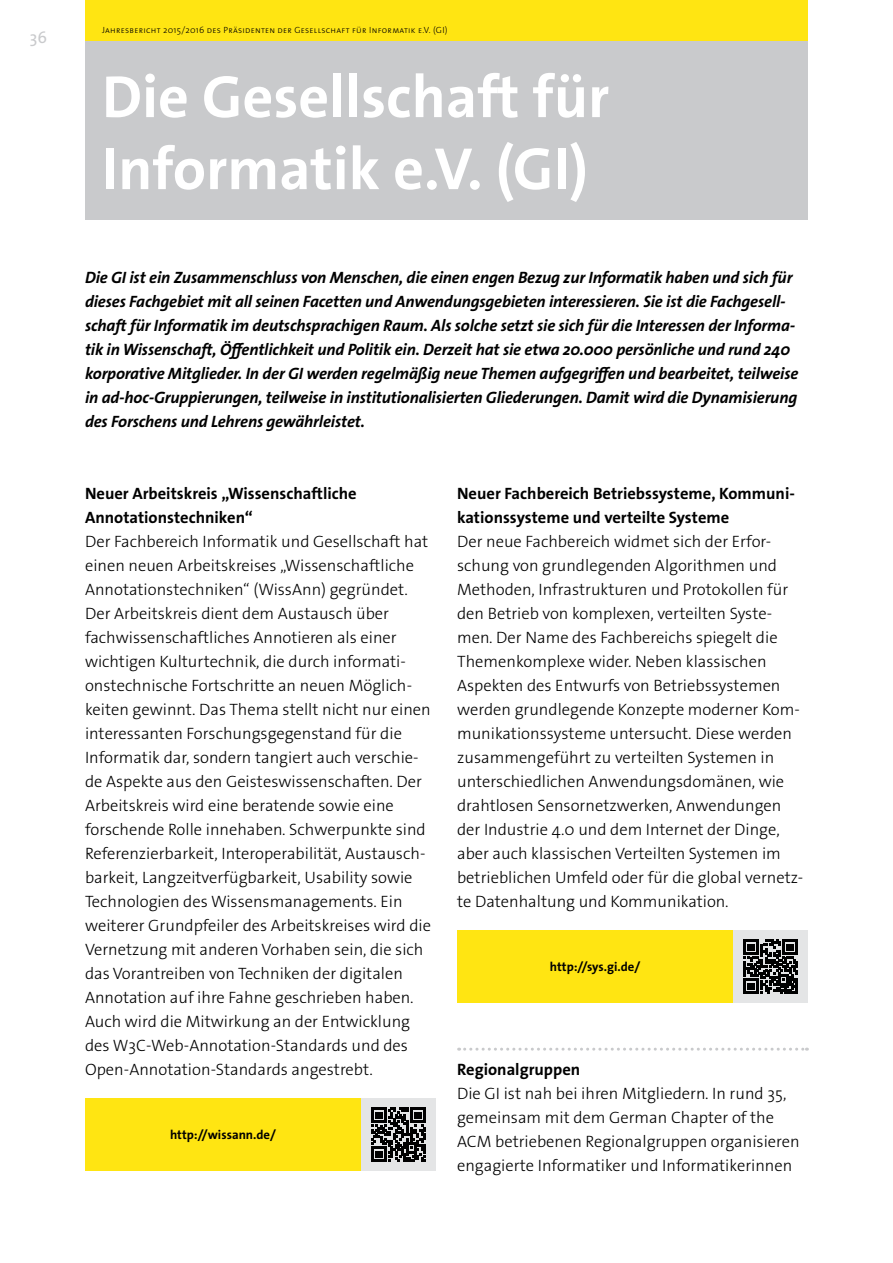
<style>
.page{position:relative;width:893px;height:1263px;background:#fff}
.page>*{position:absolute;margin:0;border:0;box-sizing:border-box;transform-origin:0 0}
.t1{font:700 60px/72px "The Sans Os F";color:#fff}
.t2{font:300 16.5px/24px "The Sans Os F";color:#000}
.t3{font:italic 700 16.5px/24px "The Sans Os F";letter-spacing:-.01em;color:#000}
.t4{font:700 16.5px/24px "The Sans Os F";color:#000}
.t5{font:16.5px "The Sans Os F";color:#c9cacc}
.t6{font:700 12.75px "The Sans Os F";color:#000}
.t7{font:300 9px "The Sans Os F";letter-spacing:.03em;color:#000}
</style>
<div class="page">
<div style="left:85px;top:0;width:723px;height:42px;background:#ffe512"></div>
<div style="left:85px;top:42px;width:723px;height:178px;background:#c9cacc"></div>
<div style="left:85px;top:1099px;width:276px;height:72px;background:#ffe512"></div>
<div style="left:457px;top:931px;width:276px;height:72px;background:#ffe512"></div>
<div style="left:361px;top:1099px;width:75px;height:72px;background:#e4e5e6"></div>
<svg style="left:371px;top:1107px;width:55px;height:55px"></svg>
<div style="left:733px;top:931px;width:75px;height:72px;background:#e4e5e6"></div>
<svg style="left:743px;top:939px;width:55px;height:55px"></svg>
<svg style="left:459px;top:1048px;width:348px;height:3px"></svg>
<p class="t5" style="left:30px;top:26px;width:19px">36</p>
<p class="t7" style="left:102px;top:24px;width:347px">Jahresbericht 2015/2016 des Präsidenten der Gesellschaft für Informatik e.V. (GI)</p>
<h1 class="t1" style="left:102px;top:61px;width:509px">Die Gesellschaft für<br>Informatik e.V. (GI)</h1>
<p class="t3" style="left:85px;top:265px;width:715px">Die GI ist ein Zusammenschluss von Menschen, die einen engen Bezug zur Informatik haben und sich für dieses Fachgebiet mit all seinen Facetten und Anwendungsgebieten interessieren. Sie ist die Fachgesell&shy;schaft für Informatik im deutschsprachigen Raum. Als solche setzt sie sich für die Interessen der Informa&shy;tik in Wissenschaft, Öffentlichkeit und Politik ein. Derzeit hat sie etwa 20.000 persönliche und rund 240 korporative Mitglieder. In der GI werden regelmäßig neue Themen aufgegriffen und bearbeitet, teilweise in ad-hoc-Gruppierungen, teilweise in institutionalisierten Gliederungen. Damit wird die Dynamisierung des Forschens und Lehrens gewährleistet.</p>
<p class="t4" style="left:85px;top:481px;width:273px">Neuer Arbeitskreis „Wissenschaftliche<br>Annotationstechniken“</p>
<p class="t2" style="left:85px;top:529px;width:348px">Der Fachbereich Informatik und Gesellschaft hat einen neuen Arbeitskreises „Wissenschaftliche Annotationstechniken“ (WissAnn) gegründet.<br>Der Arbeitskreis dient dem Austausch über fachwissenschaftliches Annotieren als einer wichtigen Kulturtechnik, die durch informati&shy;onstechnische Fortschritte an neuen Möglich&shy;keiten gewinnt. Das Thema stellt nicht nur einen interessanten Forschungsgegenstand für die Informatik dar, sondern tangiert auch verschie&shy;de Aspekte aus den Geisteswissenschaften. Der Arbeitskreis wird eine beratende sowie eine forschende Rolle innehaben. Schwerpunkte sind Referenzierbarkeit, Interoperabilität, Austausch&shy;barkeit, Langzeitverfügbarkeit, Usability sowie Technologien des Wissensmanagements. Ein weiterer Grundpfeiler des Arbeitskreises wird die Vernetzung mit anderen Vorhaben sein, die sich das Vorantreiben von Techniken der digitalen Annotation auf ihre Fahne geschrieben haben.<br>Auch wird die Mitwirkung an der Entwicklung des W3C-Web-Annotation-Standards und des Open-Annotation-Standards angestrebt.</p>
<p class="t6" style="left:170px;top:1127px;width:107px">http://wissann.de/</p>
<p class="t4" style="left:457px;top:481px;width:339px">Neuer Fachbereich Betriebssysteme, Kommuni&shy;kationssysteme und verteilte Systeme</p>
<p class="t2" style="left:457px;top:529px;width:348px">Der neue Fachbereich widmet sich der Erfor&shy;schung von grundlegenden Algorithmen und Methoden, Infrastrukturen und Protokollen für den Betrieb von komplexen, verteilten Syste&shy;men. Der Name des Fachbereichs spiegelt die Themenkomplexe wider. Neben klassischen Aspekten des Entwurfs von Betriebssystemen werden grundlegende Konzepte moderner Kom&shy;munikationssysteme untersucht. Diese werden zusammengeführt zu verteilten Systemen in unterschiedlichen Anwendungsdomänen, wie drahtlosen Sensornetzwerken, Anwendungen der Industrie 4.0 und dem Internet der Dinge, aber auch klassischen Verteilten Systemen im betrieblichen Umfeld oder für die global vernetz&shy;te Datenhaltung und Kommunikation.</p>
<p class="t6" style="left:550px;top:959px;width:92px">http://sys.gi.de/</p>
<p class="t4" style="left:457px;top:1057px;width:125px">Regionalgruppen</p>
<p class="t2" style="left:457px;top:1081px;width:344px">Die GI ist nah bei ihren Mitgliedern. In rund 35, gemeinsam mit dem German Chapter of the ACM betriebenen Regionalgruppen organisieren engagierte Informatiker und Informatikerinnen</p>
</div>
